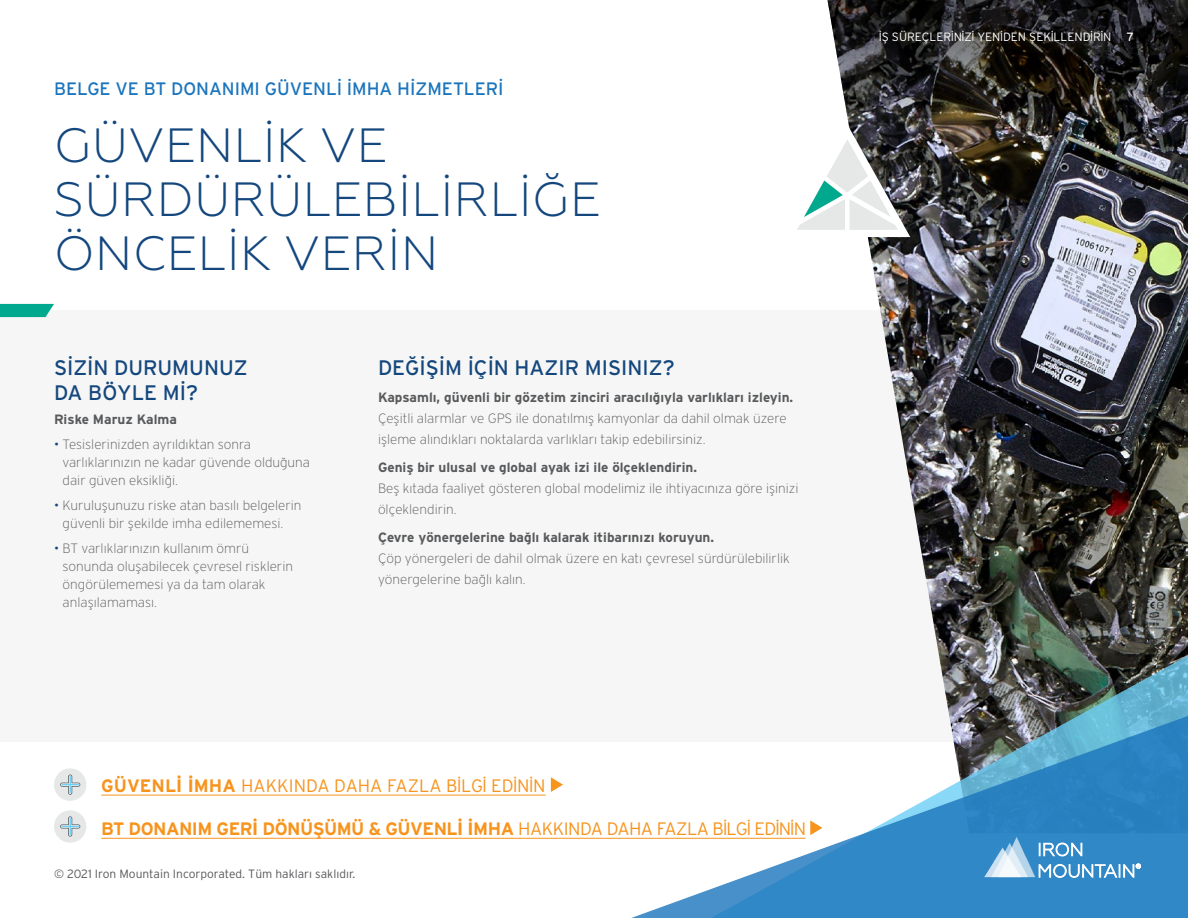
<style>
.page{position:relative;width:1188px;height:918px;background:#fff}
.page>*{position:absolute;margin:0;border:0;box-sizing:border-box;transform-origin:0 0}
.t1{font:300 48px/54px "Geometria";letter-spacing:.01em;color:#14477d}
.t2{font:21px/25.2px "Interstate";color:#14477d}
.t3{font:700 18px "Interstate";letter-spacing:-.03em;color:#f7941e}
.t4{font:300 18px "Interstate";color:#f7941e}
.t5{font:18px "Interstate";color:#1b75bc}
.t6{font:200 13.5px/18px "Interstate";color:#58595b}
.t7{font:700 13.5px "Interstate";color:#58595b}
.t8{font:300 12px "Interstate";color:#58595b}
.t9{font:300 12px "Interstate";color:#fff}
.s1{font-weight:300;color:#14477d}
.s2{font-weight:700}
.s3{font-weight:300}
.s4{font-weight:100}
.s5{font-weight:400}
</style>
<div class="page">
<div style="left:0;top:310px;width:1188px;height:432px;background:#f6f6f6"></div>
<img style="left:870px;top:207px;width:318px;height:441px">
<img style="left:937px;top:648px;width:251px;height:63px">
<svg style="left:594px;top:711px;width:594px;height:207px"></svg>
<img style="left:827px;top:0;width:361px;height:207px">
<svg style="left:984px;top:837px;width:157px;height:41px;background:#65a6d5"></svg>
<svg style="left:0;top:304px;width:54px;height:13px"></svg>
<svg style="left:797px;top:106px;width:122px;height:147px"></svg>
<hr style="left:101px;top:795px;width:445px;height:1px;background:#f7941e">
<svg style="left:551px;top:777px;width:12px;height:15px"></svg>
<hr style="left:101px;top:838px;width:705px;height:1px;background:#f7941e">
<svg style="left:810px;top:820px;width:12px;height:15px"></svg>
<div style="left:54px;top:768px;width:32px;height:33px;background:#e6e8e8;border-radius:50%"></div>
<svg style="left:60px;top:775px;width:20px;height:20px"></svg>
<div style="left:54px;top:810px;width:32px;height:33px;background:#e6e8e8;border-radius:50%"></div>
<svg style="left:60px;top:816px;width:20px;height:21px"></svg>
<h3 class="t5" style="left:54px;top:79px;width:451px">BELGE VE BT DONANIMI GÜVENLİ İMHA HİZMETLERİ</h3>
<h1 class="t1" style="left:54px;top:118px;width:548px">GÜVENLİK VE<br>SÜRDÜRÜLEBİLİRLİĞE<br>ÖNCELİK VERİN</h1>
<h2 class="t2" style="left:54px;top:354px;width:195px">SİZİN DURUMUNUZ<br>DA BÖYLE Mİ?</h2>
<p class="t7" style="left:54px;top:412px;width:124px">Riske Maruz Kalma</p>
<p class="t6" style="left:63px;top:436px;width:249px;text-indent:-9px"><span class="s1">•</span> Tesislerinizden ayrıldıktan sonra varlıklarınızın ne kadar güvende olduğuna dair güven eksikliği.</p>
<p class="t6" style="left:63px;top:496px;width:240px;text-indent:-9px"><span class="s1">•</span> Kuruluşunuzu riske atan basılı belgelerin güvenli bir şekilde imha edilememesi.</p>
<p class="t6" style="left:63px;top:539px;width:232px;text-indent:-9px"><span class="s1">•</span> BT varlıklarınızın kullanım ömrü sonunda oluşabilecek çevresel risklerin öngörülememesi ya da tam olarak anlaşılamaması.</p>
<h2 class="t2" style="left:378px;top:354px;width:298px">DEĞİŞİM İÇİN HAZIR MISINIZ?</h2>
<p class="t7" style="left:378px;top:390px;width:417px">Kapsamlı, güvenli bir gözetim zinciri aracılığıyla varlıkları izleyin.</p>
<p class="t6" style="left:378px;top:408px;width:410px;line-height:21px">Çeşitli alarmlar ve GPS ile donatılmış kamyonlar da dahil olmak üzere işleme alındıkları noktalarda varlıkları takip edebilirsiniz.</p>
<p class="t7" style="left:378px;top:460px;width:321px">Geniş bir ulusal ve global ayak izi ile ölçeklendirin.</p>
<p class="t6" style="left:378px;top:478px;width:422px;line-height:21px">Beş kıtada faaliyet gösteren global modelimiz ile ihtiyacınıza göre işinizi ölçeklendirin.</p>
<p class="t7" style="left:378px;top:529px;width:338px">Çevre yönergelerine bağlı kalarak itibarınızı koruyun.</p>
<p class="t6" style="left:378px;top:548px;width:413px;line-height:21px">Çöp yönergeleri de dahil olmak üzere en katı çevresel sürdürülebilirlik yönergelerine bağlı kalın.</p>
<h3 class="t4" style="left:101px;top:776px;width:446px"><span class="s2">GÜVENLİ İMHA</span> HAKKINDA DAHA FAZLA BİLGİ EDİNİN</h3>
<h3 class="t3" style="left:101px;top:819px;width:706px">BT DONANIM GERİ DÖNÜŞÜMÜ &amp; GÜVENLİ İMHA <span class="s3">HAKKINDA DAHA FAZLA BİLGİ EDİNİN</span></h3>
<p class="t8" style="left:54px;top:867px;width:303px">© 2021 Iron Mountain Incorporated. Tüm hakları saklıdır.</p>
<p class="t9" style="left:879px;top:30px;width:256px">İŞ SÜREÇLERİNİZİ YENİDEN ŞEKİLLENDİRİN <span class="s4">|</span> <span class="s5">7</span></p>
</div>
